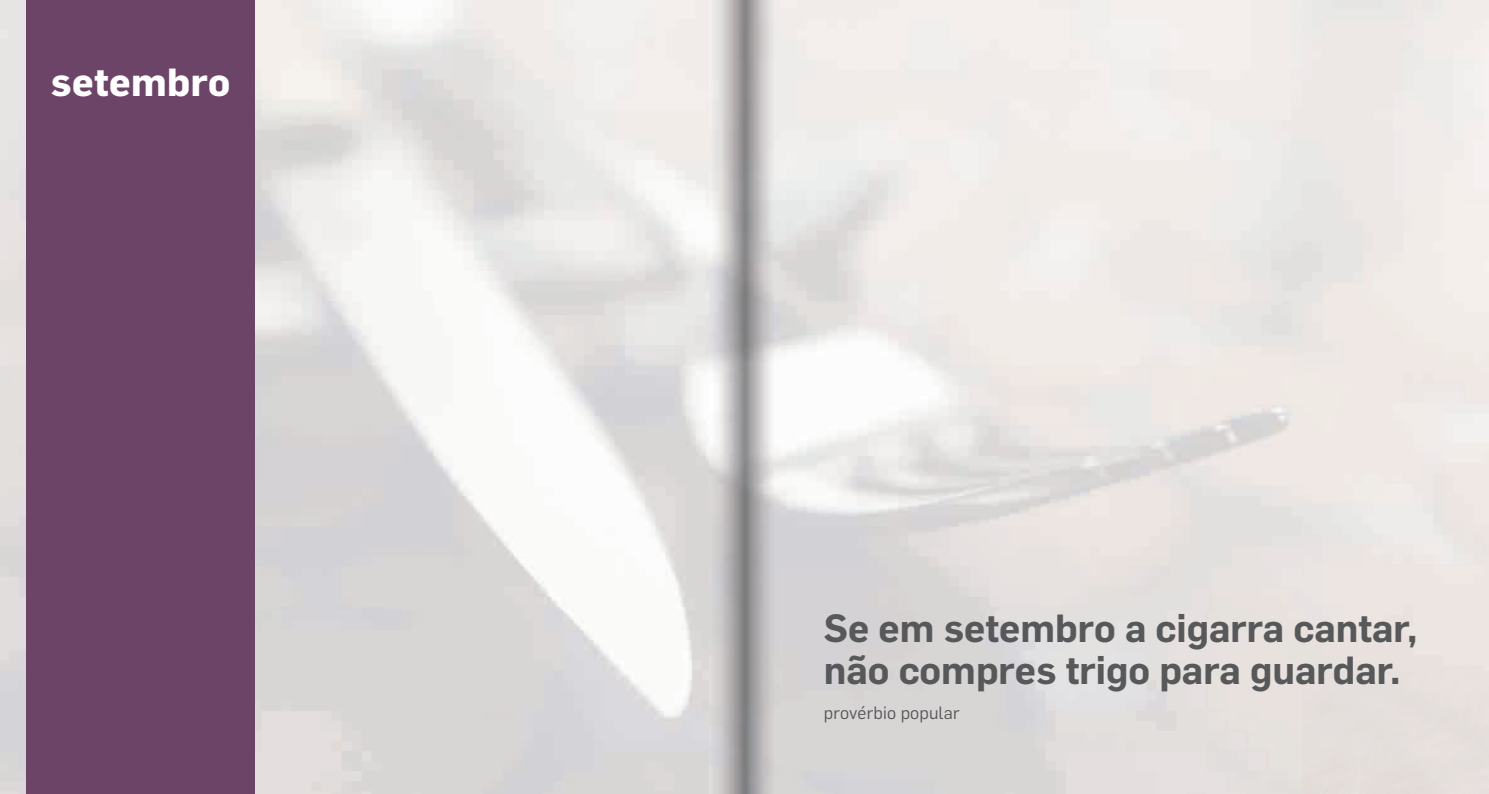
<style>
.page{position:relative;width:1489px;height:794px;background:#fff}
.page>*{position:absolute;margin:0;border:0;box-sizing:border-box;transform-origin:0 0}
.t1{font:600 38.5px/42px "Flama";color:#57585a}
.t2{font:700 38.5px "Flama";letter-spacing:.01em;color:#fff}
.t3{font:17.5px "Flama";letter-spacing:.01em;color:#57585a}
</style>
<div class="page">
<img style="left:0;top:0;width:1488px;height:794px">
<div style="left:26px;top:0;width:228px;height:794px;background:#6c4468"></div>
<img style="left:709px;top:0;width:70px;height:794px">
<p class="t2" style="left:51px;top:54px;width:181px">setembro</p>
<p class="t1" style="left:823px;top:604px;width:595px">Se em setembro a cigarra cantar, não compres trigo para guardar.</p>
<p class="t3" style="left:823px;top:701px;width:137px">provérbio popular</p>
</div>
